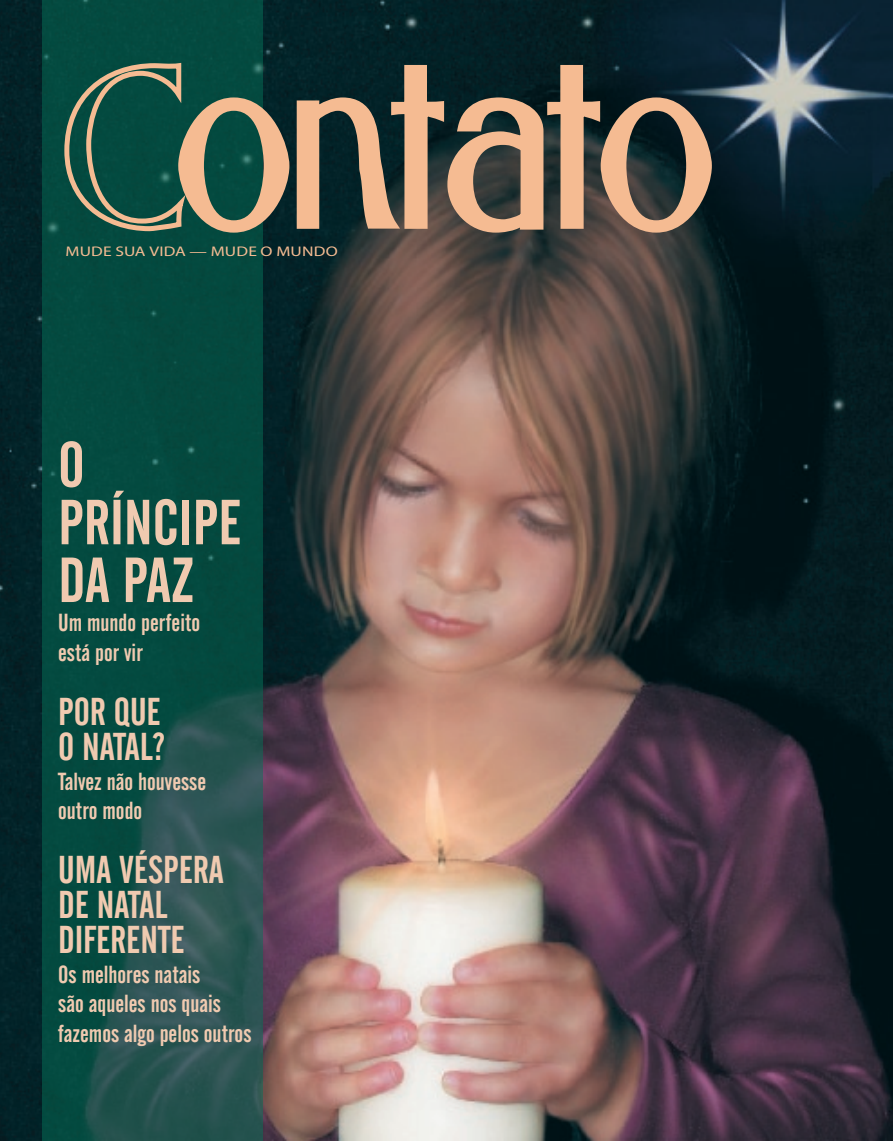
<style>
.page{position:relative;width:893px;height:1141px;background:#fff}
.page>*{position:absolute;margin:0;border:0;box-sizing:border-box;transform-origin:0 0}
.t1{font:700 200.72px "Gabriel";color:#f5bb92}
.t2{font:63px/57.8px "Alternate Gothic No 2 BT";color:#f0cab0}
.t3{font:38.5px/35px "Alternate Gothic No 2 BT";color:#f0cab0}
.t4{font:24.5px/29.4px "Alternate Gothic No 2 BT";color:#f0cab0}
.t5{font:14px "Myriad";letter-spacing:.01em;color:#f5bb92;scale:1.25 1}
</style>
<div class="page">
<img style="left:0;top:0;width:893px;height:1141px">
<svg style="left:42px;top:0;width:221px;height:1141px;background:#0f4c44"></svg>
<svg style="left:62px;top:60px;width:653px;height:176px;background:#445348"></svg>
<h1 class="t1" style="left:178px;top:17px;width:538px">ONTATO</h1>
<p class="t5" style="left:66px;top:244px;width:219px">MUDE SUA VIDA — MUDE O MUNDO</p>
<h2 class="t2" style="left:58px;top:437px;width:185px">O<br>PRÍNCIPE<br>DA PAZ</h2>
<p class="t4" style="left:58px;top:609px;width:144px">Um mundo perfeito está por vir</p>
<h3 class="t3" style="left:58px;top:695px;width:108px">POR QUE<br>O NATAL?</h3>
<p class="t4" style="left:58px;top:767px;width:150px">Talvez não houvesse outro modo</p>
<h3 class="t3" style="left:58px;top:853px;width:167px">UMA VÉSPERA<br>DE NATAL<br>DIFERENTE</h3>
<p class="t4" style="left:58px;top:960px;width:195px">Os melhores natais<br>são aqueles nos quais fazemos algo pelos outros</p>
</div>
